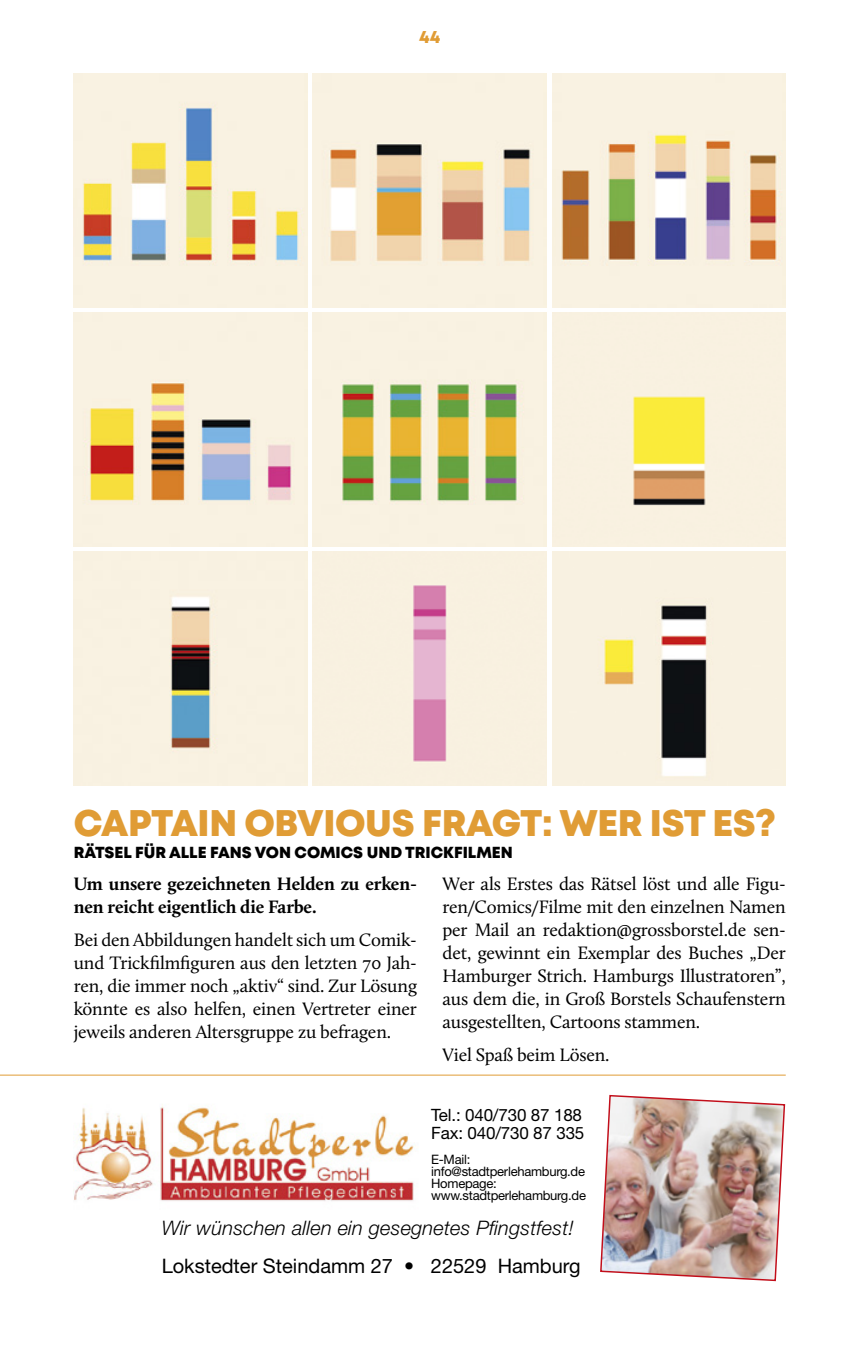
<style>
.page{position:relative;width:851px;height:1361px;background:#fff}
.page>*{position:absolute;margin:0;border:0;box-sizing:border-box;transform-origin:0 0}
.t1{font:800 37px "Mont";letter-spacing:-.01em;color:#e09c35}
.t2{font:italic 300 20px "Helvetica Neue LT";letter-spacing:.01em;color:#000}
.t3{font:20px "Helvetica Neue LT";color:#000}
.GBB_19_NORMALTEXT{font:18.6px/23px "Calluna";letter-spacing:-.01em;color:#000;text-align:justify}
.GBB_19_NORMALTEXT-2{font:700 18.6px/23px "Calluna";letter-spacing:-.01em;color:#000}
.t4{font:800 18px "Mont";color:#e09c35}
.t5{font:17px/18px "Helvetica Neue LT";letter-spacing:-.01em;color:#000}
.t6{font:800 16px "Mont";color:#000}
.t7{font:13px/12px "Helvetica Neue LT";letter-spacing:-.02em;color:#000}
</style>
<div class="page">
<hr style="left:0;top:1074px;width:785px;height:1px;background:#e09c35">
<img style="left:600px;top:1094px;width:185px;height:187px">
<img style="left:74px;top:1104px;width:342px;height:97px">
<img style="left:74px;top:74px;width:233px;height:233px">
<img style="left:313px;top:74px;width:233px;height:233px">
<img style="left:552px;top:74px;width:233px;height:233px">
<img style="left:74px;top:313px;width:233px;height:233px">
<img style="left:313px;top:313px;width:233px;height:233px">
<img style="left:552px;top:313px;width:233px;height:233px">
<img style="left:74px;top:552px;width:233px;height:233px">
<img style="left:313px;top:552px;width:233px;height:233px">
<img style="left:552px;top:552px;width:233px;height:233px">
<p class="t4" style="left:419px;top:25px;width:23px">44</p>
<p class="t1" style="left:74px;top:799px;width:703px">CAPTAIN OBVIOUS FRAGT: WER IST ES?</p>
<p class="GBB_19_NORMALTEXT" style="left:442px;top:872px;width:345px">Wer als Erstes das Rätsel löst und alle Figu&shy;ren/Comics/Filme mit den einzelnen Namen per Mail an redaktion@grossborstel.de sen&shy;det, gewinnt ein Exemplar des Buches „Der Hamburger Strich. Hamburgs Illustratoren”, aus dem die, in Groß Borstels Schaufenstern ausgestellten, Cartoons stammen.</p>
<p class="GBB_19_NORMALTEXT" style="left:442px;top:1043px;width:169px">Viel Spaß beim Lösen.</p>
<p class="t6" style="left:74px;top:842px;width:440px">RÄTSEL FÜR ALLE FANS VON COMICS UND TRICKFILMEN</p>
<p class="GBB_19_NORMALTEXT-2" style="left:74px;top:872px;width:344px">Um unsere gezeichneten Helden zu erken&shy;nen reicht eigentlich die Farbe.</p>
<p class="GBB_19_NORMALTEXT" style="left:74px;top:928px;width:345px">Bei den Abbildungen handelt sich um Comik&shy;und Trickfilmfiguren aus den letzten 70 Jah&shy;ren, die immer noch „aktiv“ sind. Zur Lösung könnte es also helfen, einen Vertreter einer jeweils anderen Altersgruppe zu befragen.</p>
<p class="t5" style="left:431px;top:1105px;width:155px">Tel.: 040/730 87 188<br>Fax: 040/730 87 335</p>
<p class="t7" style="left:431px;top:1153px;width:156px">E-Mail: info@stadtperlehamburg.de<br>Homepage: www.stadtperlehamburg.de</p>
<p class="t2" style="left:162px;top:1215px;width:414px">Wir wünschen allen ein gesegnetes Pfingstfest!</p>
<p class="t3" style="left:162px;top:1254px;width:420px">Lokstedter Steindamm 27 • 22529 Hamburg</p>
</div>
